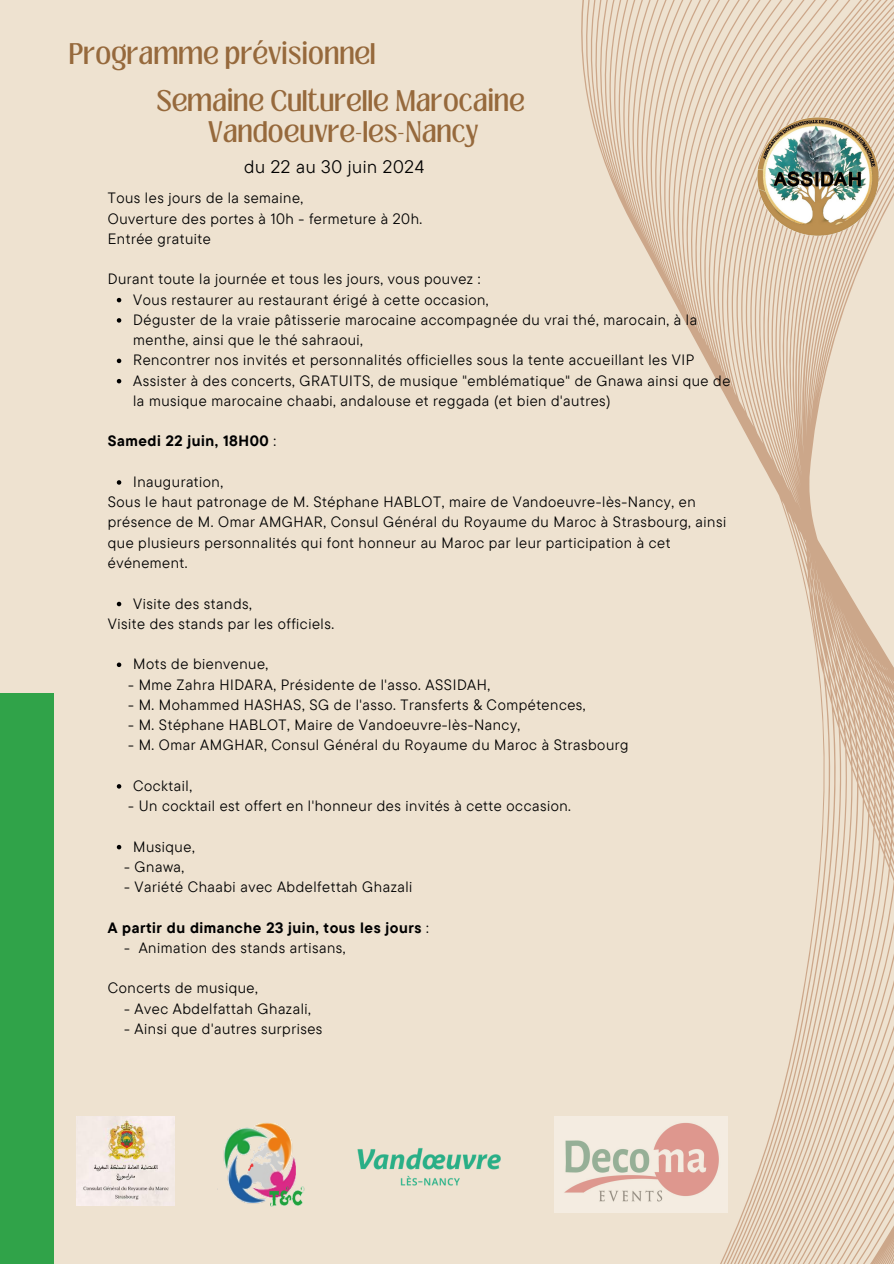
<style>
.page{position:relative;width:894px;height:1264px;background:#fff}
.page>*{position:absolute;margin:0;border:0;box-sizing:border-box;transform-origin:0 0}
.t1{font:22.8px/31.5px "Loubag";letter-spacing:.02em;color:#96693c;text-align:center}
.t2{font:18px "TT Commons Pro";letter-spacing:.035em;color:#000}
.t3{font:14.85px/20.2px "TT Commons Pro";letter-spacing:.035em;color:#000}
.t4{font:700 14.85px "TT Commons Pro";letter-spacing:.035em;color:#000}
.s1{font-weight:400}
</style>
<div class="page">
<div style="left:0;top:0;width:893px;height:1263px;background:#eee2d0"></div>
<svg style="left:578px;top:0;width:315px;height:1263px"></svg>
<svg style="left:117px;top:298px;width:4px;height:4px"></svg>
<svg style="left:117px;top:318px;width:4px;height:4px"></svg>
<svg style="left:117px;top:358px;width:4px;height:5px"></svg>
<svg style="left:117px;top:379px;width:4px;height:4px"></svg>
<svg style="left:117px;top:480px;width:4px;height:4px"></svg>
<svg style="left:117px;top:601px;width:4px;height:5px"></svg>
<svg style="left:117px;top:662px;width:4px;height:5px"></svg>
<svg style="left:117px;top:784px;width:4px;height:4px"></svg>
<svg style="left:117px;top:844px;width:4px;height:5px"></svg>
<img style="left:217px;top:1123px;width:87px;height:83px">
<img style="left:757px;top:117px;width:120px;height:118px">
<img style="left:357px;top:1148px;width:144px;height:38px">
<img style="left:554px;top:1116px;width:173px;height:96px">
<div style="left:0;top:692px;width:54px;height:571px;background:#30a349"></div>
<img style="left:77px;top:1116px;width:97px;height:89px">
<p class="t1" style="left:68px;top:38px;width:308px">Programme prévisionnel</p>
<p class="t1" style="left:156px;top:85px;width:369px">Semaine Culturelle Marocaine<br>Vandoeuvre-les-Nancy</p>
<p class="t2" style="left:244px;top:154px;width:181px">du 22 au 30 juin 2024</p>
<p class="t3" style="left:108px;top:188px;width:197px">Tous les jours de la semaine,</p>
<p class="t3" style="left:108px;top:208px;width:316px">Ouverture des portes à 10h - fermeture à 20h.</p>
<h1 class="t3" style="left:108px;top:228px;width:104px">Entrée gratuite</h1>
<h1 class="t3" style="left:108px;top:269px;width:374px">Durant toute la journée et tous les jours, vous pouvez :</h1>
<h2 class="t3" style="left:133px;top:289px;width:357px">Vous restaurer au restaurant érigé à cette occasion,</h2>
<p class="t3" style="left:133px;top:309px;width:565px">Déguster de la vraie pâtisserie marocaine accompagnée du vrai thé, marocain, à la menthe, ainsi que le thé sahraoui,</p>
<p class="t3" style="left:133px;top:350px;width:562px">Rencontrer nos invités et personnalités officielles sous la tente accueillant les VIP</p>
<p class="t3" style="left:133px;top:370px;width:598px">Assister à des concerts, GRATUITS, de musique "emblématique" de Gnawa ainsi que de la musique marocaine chaabi, andalouse et reggada (et bien d'autres)</p>
<p class="t4" style="left:108px;top:431px;width:170px">Samedi 22 juin, 18H00 <span class="s1">:</span></p>
<p class="t3" style="left:133px;top:471px;width:91px">Inauguration,</p>
<p class="t3" style="left:108px;top:491px;width:619px">Sous le haut patronage de M. Stéphane HABLOT, maire de Vandoeuvre-lès-Nancy, en présence de M. Omar AMGHAR, Consul Général du Royaume du Maroc à Strasbourg, ainsi que plusieurs personnalités qui font honneur au Maroc par leur participation à cet événement.</p>
<p class="t3" style="left:133px;top:593px;width:120px">Visite des stands,</p>
<p class="t3" style="left:108px;top:613px;width:228px">Visite des stands par les officiels.</p>
<p class="t3" style="left:133px;top:653px;width:136px">Mots de bienvenue,</p>
<p class="t3" style="left:128px;top:674px;width:363px">- Mme Zahra HIDARA, Présidente de l'asso. ASSIDAH,</p>
<p class="t3" style="left:128px;top:694px;width:459px">- M. Mohammed HASHAS, SG de l'asso. Transferts &amp; Compétences,</p>
<p class="t3" style="left:128px;top:714px;width:393px">- M. Stéphane HABLOT, Maire de Vandoeuvre-lès-Nancy,</p>
<p class="t3" style="left:128px;top:734px;width:501px">- M. Omar AMGHAR, Consul Général du Royaume du Maroc à Strasbourg</p>
<p class="t3" style="left:133px;top:775px;width:60px">Cocktail,</p>
<p class="t3" style="left:128px;top:795px;width:444px">- Un cocktail est offert en l'honneur des invités à cette occasion.</p>
<p class="t3" style="left:133px;top:836px;width:63px">Musique,</p>
<p class="t3" style="left:124px;top:856px;width:62px">- Gnawa,</p>
<p class="t3" style="left:124px;top:876px;width:289px">- Variété Chaabi avec Abdelfettah Ghazali</p>
<p class="t4" style="left:108px;top:917px;width:322px">A partir du dimanche 23 juin, tous les jours <span class="s1">:</span></p>
<p class="t3" style="left:124px;top:937px;width:223px">- Animation des stands artisans,</p>
<p class="t3" style="left:108px;top:977px;width:151px">Concerts de musique,</p>
<p class="t3" style="left:124px;top:998px;width:188px">- Avec Abdelfattah Ghazali,</p>
<p class="t3" style="left:124px;top:1018px;width:200px">- Ainsi que d'autres surprises</p>
</div>
